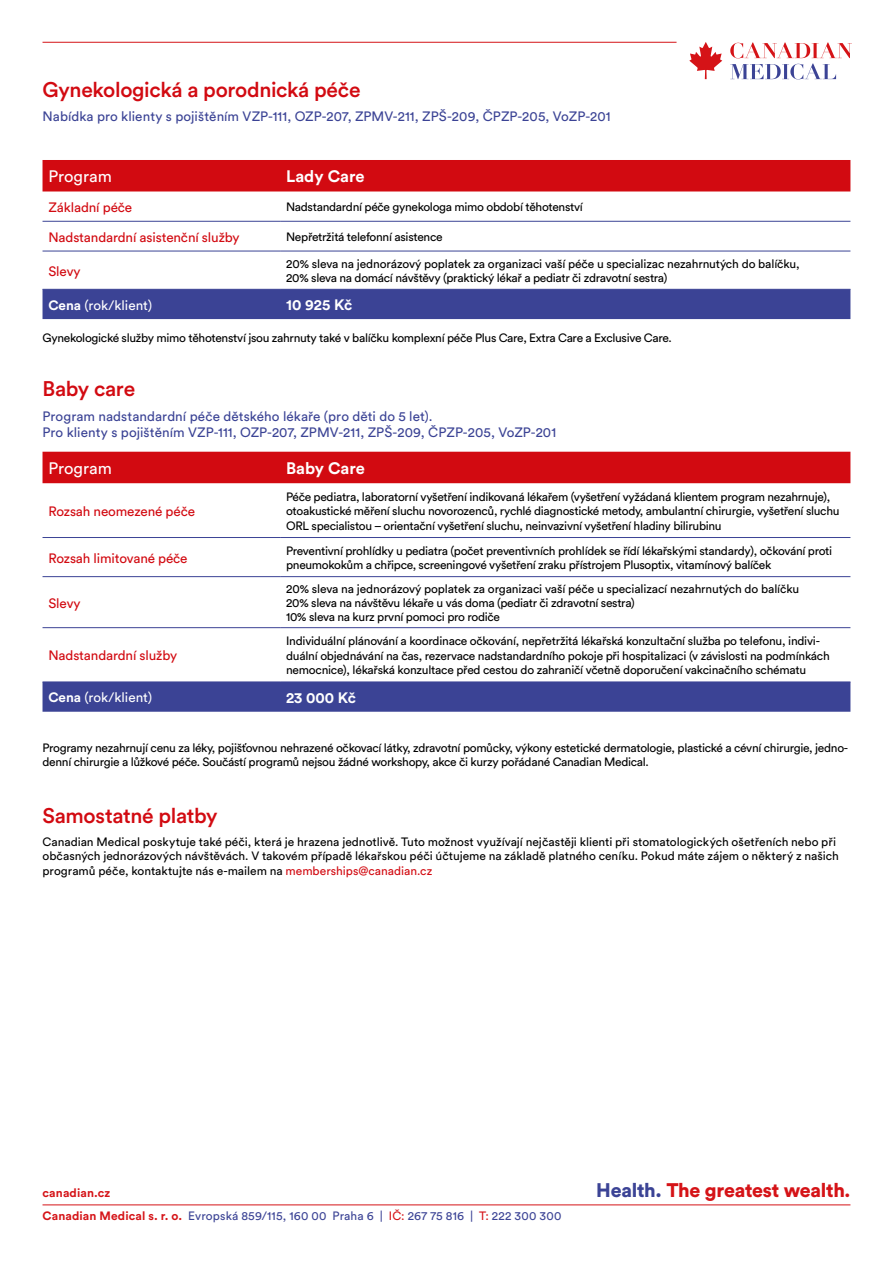
<style>
.page{position:relative;width:893px;height:1263px;background:#fff}
.page>*{position:absolute;margin:0;border:0;box-sizing:border-box;transform-origin:0 0}
.t1{font:500 21px "Circular Pro";letter-spacing:-.015em;color:#d20a11}
.t2{font:900 19.5px "Circular Pro";letter-spacing:-.015em;color:#d51317}
.t3{font:700 16.5px "Circular Pro";color:#fff}
.t4{font:16.5px "Circular Pro";color:#fff}
.t5{font:700 15px "Circular Pro";color:#fff}
.t6{font:13.5px/16.2px "Circular Pro";letter-spacing:.005em;color:#3b4395}
.t7{font:13.5px "Circular Pro";letter-spacing:-.01em;color:#d20a11}
.t8{font:13.5px "Circular Pro";color:#fff}
.t9{font:12px/14.4px "Circular Pro";letter-spacing:-.025em;color:#000}
.t10{font:12px/14.4px "Circular Pro";color:#000}
.t11{font:12px "Circular Pro";letter-spacing:.015em;color:#3b4395}
.t12{font:700 12px "Circular Pro";letter-spacing:.01em;color:#d51317}
.s1{font-weight:700}
.s2{color:#d20a11}
.s3{color:#3b4395}
.s4{font-size:18px}
.s5{font-weight:700;color:#d51317}
.s6{color:#d51317}
</style>
<div class="page">
<svg style="left:689px;top:42px;width:33px;height:37px"></svg>
<svg style="left:730px;top:42px;width:122px;height:37px"></svg>
<hr style="left:43px;top:42px;width:633px;height:1px;background:#d51317">
<hr style="left:43px;top:1204px;width:807px;height:1px;background:#d51317">
<div style="left:43px;top:452px;width:807px;height:31px;background:#d20a11"></div>
<div style="left:43px;top:682px;width:807px;height:30px;background:#3b4395"></div>
<hr style="left:43px;top:537px;width:237px;height:1px;background:#3b4395">
<hr style="left:280px;top:537px;width:570px;height:1px;background:#3b4395">
<hr style="left:43px;top:576px;width:237px;height:1px;background:#3b4395">
<hr style="left:280px;top:576px;width:570px;height:1px;background:#3b4395">
<hr style="left:43px;top:627px;width:237px;height:1px;background:#3b4395">
<hr style="left:280px;top:627px;width:570px;height:1px;background:#3b4395">
<hr style="left:43px;top:681px;width:237px;height:1px;background:#3b4395">
<hr style="left:280px;top:681px;width:570px;height:1px;background:#3b4395">
<div style="left:43px;top:160px;width:807px;height:31px;background:#d20a11"></div>
<div style="left:43px;top:290px;width:807px;height:29px;background:#3b4395"></div>
<hr style="left:43px;top:221px;width:237px;height:1px;background:#3b4395">
<hr style="left:280px;top:221px;width:570px;height:1px;background:#3b4395">
<hr style="left:43px;top:251px;width:237px;height:1px;background:#3b4395">
<hr style="left:280px;top:251px;width:570px;height:1px;background:#3b4395">
<hr style="left:43px;top:289px;width:237px;height:1px;background:#3b4395">
<hr style="left:280px;top:289px;width:570px;height:1px;background:#3b4395">
<h1 class="t1" style="left:43px;top:75px;width:320px">Gynekologická a porodnická péče</h1>
<p class="t6" style="left:43px;top:108px;width:570px">Nabídka pro klienty s pojištěním VZP-111, OZP-207, ZPMV-211, ZPŠ-209, ČPZP-205, VoZP-201</p>
<h3 class="t4" style="left:49px;top:166px;width:65px">Program</h3>
<h3 class="t3" style="left:286px;top:165px;width:80px">Lady Care</h3>
<p class="t7" style="left:49px;top:198px;width:85px">Základní péče</p>
<p class="t9" style="left:286px;top:199px;width:298px">Nadstandardní péče gynekologa mimo období těhotenství</p>
<p class="t7" style="left:49px;top:228px;width:192px">Nadstandardní asistenční služby</p>
<p class="t9" style="left:286px;top:229px;width:158px">Nepřetržitá telefonní asistence</p>
<p class="t7" style="left:49px;top:262px;width:33px">Slevy</p>
<p class="t9" style="left:286px;top:256px;width:515px">20% sleva na jednorázový poplatek za organizaci vaší péče u specializac nezahrnutých do balíčku,<br>20% sleva na domácí návštěvy (praktický lékař a pediatr či zdravotní sestra)</p>
<p class="t8" style="left:49px;top:296px;width:105px"><span class="s1">Cena</span> (rok/klient)</p>
<p class="t5" style="left:286px;top:295px;width:68px">10 925 Kč</p>
<p class="t9" style="left:43px;top:330px;width:631px">Gynekologické služby mimo těhotenství jsou zahrnuty také v balíčku komplexní péče Plus Care, Extra Care a Exclusive Care.</p>
<h1 class="t1" style="left:43px;top:374px;width:94px">Baby care</h1>
<p class="t6" style="left:43px;top:407px;width:515px">Program nadstandardní péče dětského lékaře (pro děti do 5 let).<br>Pro klienty s pojištěním VZP-111, OZP-207, ZPMV-211, ZPŠ-209, ČPZP-205, VoZP-201</p>
<h3 class="t4" style="left:49px;top:457px;width:65px">Program</h3>
<h3 class="t3" style="left:286px;top:457px;width:80px">Baby Care</h3>
<p class="t7" style="left:49px;top:502px;width:148px">Rozsah neomezené péče</p>
<p class="t9" style="left:286px;top:489px;width:555px">Péče pediatra, laboratorní vyšetření indikovaná lékařem (vyšetření vyžádaná klientem program nezahrnuje), otoakustické měření sluchu novorozenců, rychlé diagnostické metody, ambulantní chirurgie, vyšetření sluchu<br>ORL specialistou – orientační vyšetření sluchu, neinvazivní vyšetření hladiny bilirubinu</p>
<p class="t7" style="left:49px;top:549px;width:141px">Rozsah limitované péče</p>
<p class="t9" style="left:286px;top:543px;width:548px">Preventivní prohlídky u pediatra (počet preventivních prohlídek se řídí lékařskými standardy), očkování proti pneumokokům a chřipce, screeningové vyšetření zraku přístrojem Plusoptix, vitamínový balíček</p>
<p class="t7" style="left:49px;top:594px;width:33px">Slevy</p>
<p class="t9" style="left:286px;top:581px;width:515px">20% sleva na jednorázový poplatek za organizaci vaší péče u specializací nezahrnutých do balíčku<br>20% sleva na návštěvu lékaře u vás doma (pediatr či zdravotní sestra)<br>10% sleva na kurz první pomoci pro rodiče</p>
<p class="t7" style="left:49px;top:646px;width:130px">Nadstandardní služby</p>
<p class="t9" style="left:286px;top:633px;width:545px">Individuální plánování a koordinace očkování, nepřetržitá lékařská konzultační služba po telefonu, indivi&shy;duální objednávání na čas, rezervace nadstandardního pokoje při hospitalizaci (v závislosti na podmínkách nemocnice), lékařská konzultace před cestou do zahraničí včetně doporučení vakcinačního schématu</p>
<p class="t8" style="left:49px;top:688px;width:105px"><span class="s1">Cena</span> (rok/klient)</p>
<p class="t5" style="left:286px;top:687px;width:71px">23 000 Kč</p>
<p class="t9" style="left:43px;top:740px;width:807px">Programy nezahrnují cenu za léky, pojišťovnou nehrazené očkovací látky, zdravotní pomůcky, výkony estetické dermatologie, plastické a cévní chirurgie, jedno&shy;denní chirurgie a lůžkové péče. Součástí programů nejsou žádné workshopy, akce či kurzy pořádané Canadian Medical.</p>
<h1 class="t1" style="left:43px;top:801px;width:176px">Samostatné platby</h1>
<p class="t10" style="left:43px;top:834px;width:798px">Canadian Medical poskytuje také péči, která je hrazena jednotlivě. Tuto možnost využívají nejčastěji klienti při stomatologických ošetřeních nebo při občasných jednorázových návštěvách. V takovém případě lékařskou péči účtujeme na základě platného ceníku. Pokud máte zájem o některý z našich programů péče, kontaktujte nás e-mailem na <span class="s2">memberships@canadian.cz</span></p>
<p class="t12" style="left:43px;top:1184px;width:69px">canadian.cz</p>
<h2 class="t2" style="left:596px;top:1176px;width:256px"><span class="s3">Health.</span> The greatest wealth<span class="s4">.</span></h2>
<p class="t11" style="left:43px;top:1208px;width:520px"><span class="s5">Canadian Medical s. r. o.</span> Evropská 859/115, 160 00 Praha 6 | <span class="s6">IČ:</span> 267 75 816 | <span class="s6">T:</span> 222 300 300</p>
</div>
